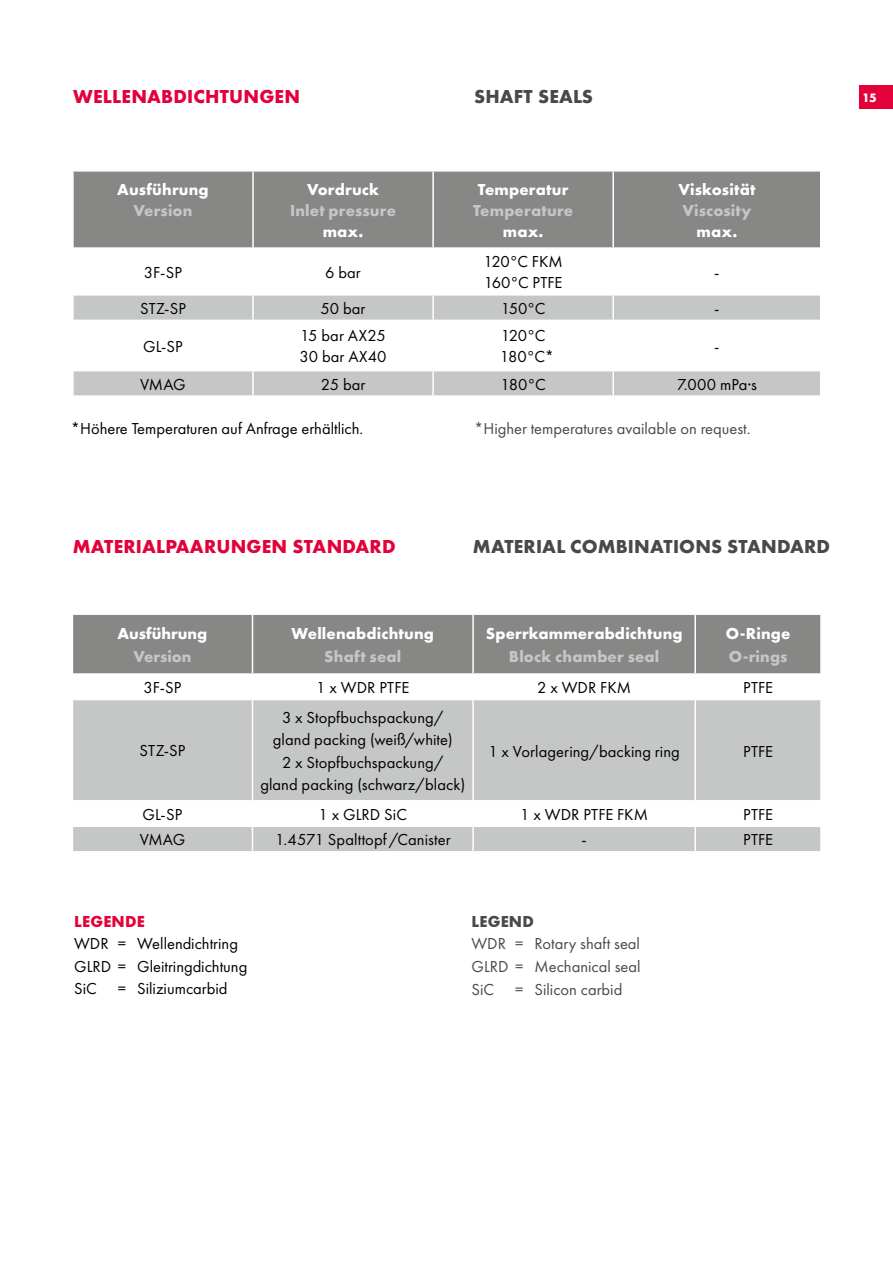
<style>
.page{position:relative;width:893px;height:1263px;background:#fff}
.page>*{position:absolute;margin:0;border:0;box-sizing:border-box;transform-origin:0 0}
.t1{font:700 19.5px "Futura PT";letter-spacing:.01em;color:#e40039}
.t2{font:700 19.5px "Futura PT";letter-spacing:.01em;color:#494948}
.t3{font:16.5px/22.5px "Futura PT";color:#000}
.t4{font:700 16.5px "Futura PT";letter-spacing:.01em;color:#fff}
.t5{font:16.5px/22.5px "Futura PT";color:#494948;text-align:justify}
.t6{font:700 16.5px "Futura PT";letter-spacing:.01em;color:#c5c6c6}
.t7{font:700 16.5px "Futura PT";letter-spacing:.01em;color:#e40039}
.t8{font:700 16.5px "Futura PT";letter-spacing:.01em;color:#494948}
.t9{font:700 12.75px "Futura PT";color:#fff}
</style>
<div class="page">
<div style="left:859px;top:85px;width:34px;height:24px;background:#e40039"></div>
<svg style="left:73px;top:700px;width:747px;height:151px;fill:#c5c6c6"></svg>
<div style="left:72px;top:614px;width:749px;height:60px;background:#878786"></div>
<hr style="left:473px;top:673px;width:222px;height:2px;background:#fff">
<hr style="left:695px;top:673px;width:127px;height:2px;background:#fff">
<hr style="left:252px;top:700px;width:1px;height:100px;background:#fff">
<hr style="left:472px;top:700px;width:2px;height:100px;background:#fff">
<hr style="left:694px;top:700px;width:2px;height:100px;background:#fff">
<hr style="left:72px;top:800px;width:180px;height:1px;background:#fff">
<hr style="left:252px;top:800px;width:221px;height:1px;background:#fff">
<hr style="left:473px;top:800px;width:222px;height:1px;background:#fff">
<hr style="left:472px;top:801px;width:2px;height:24px;background:#fff">
<hr style="left:695px;top:800px;width:127px;height:1px;background:#fff">
<hr style="left:694px;top:801px;width:2px;height:24px;background:#fff">
<hr style="left:72px;top:825px;width:180px;height:2px;background:#fff">
<hr style="left:252px;top:825px;width:221px;height:2px;background:#fff">
<svg style="left:252px;top:801px;width:1px;height:50px"></svg>
<hr style="left:473px;top:825px;width:222px;height:2px;background:#fff">
<hr style="left:472px;top:827px;width:2px;height:24px;background:#fff">
<hr style="left:695px;top:825px;width:127px;height:2px;background:#fff">
<hr style="left:694px;top:827px;width:2px;height:24px;background:#fff">
<div style="left:74px;top:172px;width:746px;height:75px;background:#878786"></div>
<svg style="left:74px;top:296px;width:746px;height:99px"></svg>
<hr style="left:252px;top:172px;width:2px;height:75px;background:#fff">
<hr style="left:432px;top:172px;width:2px;height:75px;background:#fff">
<hr style="left:612px;top:172px;width:2px;height:75px;background:#fff">
<hr style="left:252px;top:296px;width:2px;height:24px;background:#fff">
<hr style="left:432px;top:296px;width:2px;height:24px;background:#fff">
<hr style="left:612px;top:296px;width:2px;height:24px;background:#fff">
<hr style="left:72px;top:320px;width:181px;height:1px;background:#fff">
<hr style="left:253px;top:320px;width:180px;height:1px;background:#fff">
<hr style="left:252px;top:321px;width:2px;height:49px;background:#fff">
<hr style="left:433px;top:320px;width:180px;height:1px;background:#fff">
<hr style="left:432px;top:321px;width:2px;height:49px;background:#fff">
<hr style="left:613px;top:320px;width:208px;height:1px;background:#fff">
<hr style="left:612px;top:321px;width:2px;height:49px;background:#fff">
<hr style="left:72px;top:370px;width:181px;height:1px;background:#fff">
<hr style="left:253px;top:370px;width:180px;height:1px;background:#fff">
<hr style="left:252px;top:371px;width:2px;height:24px;background:#fff">
<hr style="left:433px;top:370px;width:180px;height:1px;background:#fff">
<hr style="left:432px;top:371px;width:2px;height:24px;background:#fff">
<hr style="left:613px;top:370px;width:208px;height:1px;background:#fff">
<hr style="left:612px;top:371px;width:2px;height:24px;background:#fff">
<p class="t1" style="left:73px;top:84px;width:228px">WELLENABDICHTUNGEN</p>
<p class="t2" style="left:474px;top:84px;width:121px">SHAFT SEALS</p>
<p class="t4" style="left:117px;top:179px;width:93px">Ausführung</p>
<p class="t6" style="left:133px;top:200px;width:60px">Version</p>
<p class="t4" style="left:307px;top:179px;width:74px">Vordruck</p>
<p class="t6" style="left:290px;top:200px;width:108px">Inlet pressure</p>
<p class="t4" style="left:323px;top:221px;width:42px">max.</p>
<p class="t4" style="left:478px;top:179px;width:92px">Temperatur</p>
<p class="t6" style="left:473px;top:200px;width:102px">Temperature</p>
<p class="t4" style="left:503px;top:221px;width:42px">max.</p>
<p class="t3" style="left:144px;top:261px;width:39px">3F-SP</p>
<p class="t3" style="left:325px;top:261px;width:37px">6 bar</p>
<p class="t3" style="left:483px;top:251px;width:81px;line-height:21px">120°C FKM<br>160°C PTFE</p>
<p class="t4" style="left:678px;top:179px;width:79px">Viskosität</p>
<p class="t6" style="left:682px;top:200px;width:71px">Viscosity</p>
<p class="t4" style="left:697px;top:221px;width:42px">max.</p>
<p class="t3" style="left:714px;top:261px;width:7px">-</p>
<p class="t3" style="left:140px;top:297px;width:47px">STZ-SP</p>
<p class="t3" style="left:321px;top:297px;width:46px">50 bar</p>
<p class="t3" style="left:501px;top:297px;width:46px">150°C</p>
<p class="t3" style="left:714px;top:297px;width:7px">-</p>
<p class="t3" style="left:143px;top:335px;width:41px">GL-SP</p>
<p class="t3" style="left:300px;top:325px;width:88px;line-height:21px">15 bar AX25<br>30 bar AX40</p>
<p class="t3" style="left:500px;top:325px;width:56px;line-height:21px">120°C<br>180°C*</p>
<p class="t3" style="left:714px;top:335px;width:7px">-</p>
<p class="t3" style="left:140px;top:373px;width:47px">VMAG</p>
<p class="t3" style="left:321px;top:373px;width:46px">25 bar</p>
<p class="t3" style="left:501px;top:373px;width:47px">180°C</p>
<p class="t3" style="left:677px;top:373px;width:81px">7.000 mPa·s</p>
<p class="t3" style="left:71px;top:418px;width:294px">*Höhere Temperaturen auf Anfrage erhältlich.</p>
<p class="t5" style="left:474px;top:418px;width:278px">*Higher temperatures available on request.</p>
<p class="t9" style="left:862px;top:89px;width:16px">15</p>
<p class="t1" style="left:73px;top:534px;width:324px">MATERIALPAARUNGEN STANDARD</p>
<p class="t2" style="left:473px;top:534px;width:359px">MATERIAL COMBINATIONS STANDARD</p>
<p class="t4" style="left:118px;top:623px;width:91px">Ausführung</p>
<p class="t6" style="left:133px;top:645px;width:59px">Version</p>
<p class="t4" style="left:291px;top:623px;width:144px">Wellenabdichtung</p>
<p class="t6" style="left:324px;top:645px;width:79px">Shaft seal</p>
<p class="t4" style="left:486px;top:623px;width:198px">Sperrkammerabdichtung</p>
<p class="t6" style="left:509px;top:645px;width:152px">Block chamber seal</p>
<p class="t4" style="left:726px;top:623px;width:66px">O-Ringe</p>
<p class="t6" style="left:729px;top:645px;width:60px">O-rings</p>
<p class="t3" style="left:143px;top:676px;width:39px">3F-SP</p>
<p class="t3" style="left:316px;top:676px;width:95px">1 x WDR PTFE</p>
<p class="t3" style="left:537px;top:676px;width:96px">2 x WDR FKM</p>
<p class="t3" style="left:743px;top:676px;width:31px">PTFE</p>
<p class="t3" style="left:140px;top:740px;width:47px">STZ-SP</p>
<p class="t3" style="left:260px;top:706px;width:206px;text-align:center">3 x Stopfbuchspackung/<br>gland packing (weiß/white)<br>2 x Stopfbuchspackung/<br>gland packing (schwarz/black)</p>
<p class="t3" style="left:488px;top:740px;width:193px">1 x Vorlagering/backing ring</p>
<p class="t3" style="left:743px;top:740px;width:31px">PTFE</p>
<p class="t3" style="left:143px;top:803px;width:41px">GL-SP</p>
<p class="t3" style="left:319px;top:803px;width:90px">1 x GLRD SiC</p>
<p class="t3" style="left:520px;top:803px;width:129px">1 x WDR PTFE FKM</p>
<p class="t3" style="left:743px;top:803px;width:31px">PTFE</p>
<p class="t3" style="left:140px;top:829px;width:47px">VMAG</p>
<p class="t3" style="left:275px;top:829px;width:177px">1.4571 Spalttopf/Canister</p>
<p class="t3" style="left:581px;top:829px;width:7px">-</p>
<p class="t3" style="left:743px;top:829px;width:31px">PTFE</p>
<p class="t7" style="left:74px;top:911px;width:72px">LEGENDE</p>
<p class="t3" style="left:74px;top:933px;width:175px">WDR = Wellendichtring<br>GLRD = Gleitringdichtung<br>SiC</p>
<p class="t3" style="left:118px;top:978px;width:111px">= Siliziumcarbid</p>
<p class="t8" style="left:472px;top:911px;width:64px">LEGEND</p>
<p class="t5" style="left:471px;top:933px;width:171px">WDR = Rotary shaft seal GLRD = Mechanical seal SiC</p>
<p class="t5" style="left:515px;top:978px;width:109px">= Silicon carbid</p>
</div>
